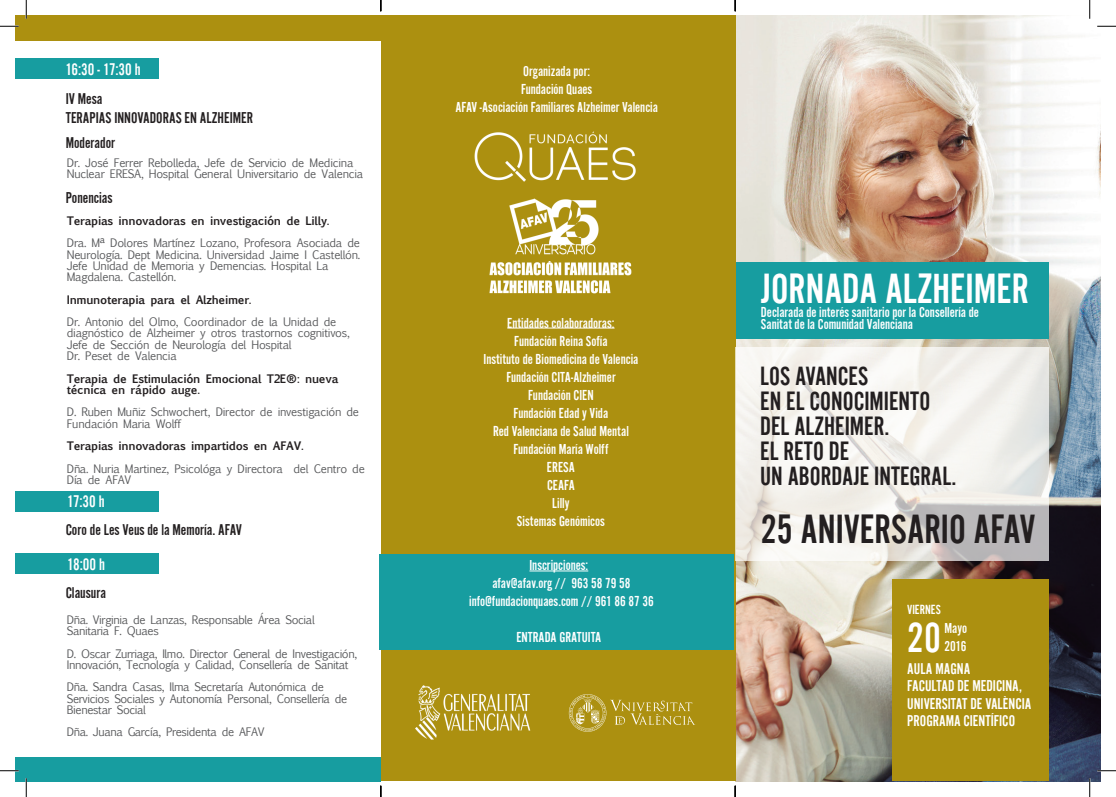
<style>
.page{position:relative;width:1116px;height:797px;background:#fff}
.page>*{position:absolute;margin:0;border:0;box-sizing:border-box;transform-origin:0 0}
.t1{font:44.25px "Alternate Got No 2 D";color:#fff}
.t2{font:44px "Alternate Got No 2 D";color:#fff}
.t3{font:42.5px "Alternate Got No 2 D";color:#231f20}
.t4{font:27.5px "Alternate Got No 2 D";color:#231f20}
.t5{font:17.5px "Alternate Got No 2 D";letter-spacing:-.02em;color:#fff}
.t6{font:16.25px "Alternate Got No 2 D";color:#231f20}
.t7{font:16.25px "Alternate Got No 2 D";color:#fff}
.t8{font:15px/12.5px "Alternate Got No 2 D";color:#fff}
.t9{font:13.75px "Alternate Got No 2 D";color:#fff}
.t10{font:11.25px/11.2px "Euphemia UCAS";letter-spacing:-.025em;color:#57585a}
.t11{font:700 11.25px/11.2px "Euphemia UCAS";letter-spacing:-.025em;color:#231f20}
</style>
<div class="page">
<img style="left:735px;top:16px;width:365px;height:765px">
<div style="left:735px;top:262px;width:313px;height:76px;background:#179da0"></div>
<div style="left:381px;top:16px;width:354px;height:765px;background:#ac9010"></div>
<div style="left:892px;top:579px;width:156px;height:201px;background:#ac9010"></div>
<img style="left:474px;top:131px;width:162px;height:51px">
<svg style="left:735px;top:347px;width:313px;height:213px;fill:#f3f1ec"></svg>
<div style="left:16px;top:58px;width:143px;height:20px;background:#179da0"></div>
<div style="left:16px;top:490px;width:143px;height:21px;background:#179da0"></div>
<div style="left:16px;top:553px;width:143px;height:21px;background:#179da0"></div>
<div style="left:16px;top:16px;width:365px;height:25px;background:#ac9010"></div>
<div style="left:16px;top:757px;width:365px;height:24px;background:#179da0"></div>
<hr style="left:507px;top:327px;width:107px;height:1px;background:#fff">
<svg style="left:569px;top:694px;width:126px;height:37px"></svg>
<div style="left:379px;top:554px;width:355px;height:96px;background:#179da0"></div>
<hr style="left:529px;top:570px;width:59px;height:1px;background:#fff">
<img style="left:489px;top:261px;width:143px;height:33px">
<img style="left:509px;top:198px;width:90px;height:57px">
<img style="left:415px;top:685px;width:116px;height:55px">
<svg style="left:0;top:25px;width:19px;height:2px"></svg>
<svg style="left:1097px;top:25px;width:18px;height:2px"></svg>
<svg style="left:0;top:770px;width:19px;height:1px"></svg>
<svg style="left:1097px;top:770px;width:18px;height:1px"></svg>
<svg style="left:25px;top:0;width:2px;height:19px"></svg>
<svg style="left:25px;top:778px;width:2px;height:19px"></svg>
<svg style="left:1088px;top:0;width:2px;height:19px"></svg>
<svg style="left:1088px;top:778px;width:2px;height:19px"></svg>
<svg style="left:380px;top:785px;width:1px;height:12px"></svg>
<svg style="left:734px;top:0;width:2px;height:11px"></svg>
<svg style="left:734px;top:785px;width:2px;height:12px"></svg>
<p class="t5" style="left:65px;top:60px;width:77px">16:30 - 17:30 h</p>
<p class="t6" style="left:66px;top:90px;width:38px">IV Mesa</p>
<p class="t6" style="left:66px;top:109px;width:189px">TERAPIAS INNOVADORAS EN ALZHEIMER</p>
<p class="t6" style="left:66px;top:134px;width:51px">Moderador</p>
<p class="t10" style="left:67px;top:157px;width:298px">Dr. José Ferrer Rebolleda, Jefe de Servicio de Medicina<br>Nuclear ERESA, Hospital General Universitario de Valencia</p>
<p class="t11" style="left:67px;top:215px;width:264px">Terapias innovadoras en investigación de Lilly.</p>
<p class="t10" style="left:67px;top:237px;width:295px">Dra. Mª Dolores Martínez Lozano, Profesora Asociada de<br>Neurología. Dept Medicina. Universidad Jaime I Castellón.</p>
<p class="t10" style="left:67px;top:260px;width:263px">Jefe Unidad de Memoria y Demencias. Hospital La<br>Magdalena. Castellón.</p>
<p class="t11" style="left:67px;top:294px;width:186px">Inmunoterapia para el Alzheimer.</p>
<p class="t10" style="left:67px;top:316px;width:284px">Dr. Antonio del Olmo, Coordinador de la Unidad de diagnóstico de Alzheimer y otros trastornos cognitivos, Jefe de Sección de Neurología del Hospital<br>Dr. Peset de Valencia</p>
<p class="t11" style="left:67px;top:372px;width:273px">Terapia de Estimulación Emocional T2E®: nueva técnica en rápido auge.</p>
<p class="t10" style="left:67px;top:406px;width:294px">D. Ruben Muñiz Schwochert, Director de investigación de<br>Fundación Maria Wolff</p>
<p class="t11" style="left:67px;top:440px;width:238px">Terapias innovadoras impartidos en AFAV.</p>
<p class="t10" style="left:67px;top:462px;width:299px">Dña. Nuria Martinez, Psicológa y Directora del Centro de<br>Día de AFAV</p>
<p class="t6" style="left:66px;top:190px;width:48px">Ponencias</p>
<p class="t5" style="left:67px;top:492px;width:39px">17:30 h</p>
<p class="t6" style="left:66px;top:521px;width:178px">Coro de Les Veus de la Memoría. AFAV</p>
<p class="t5" style="left:67px;top:555px;width:40px">18:00 h</p>
<p class="t6" style="left:66px;top:584px;width:42px">Clausura</p>
<p class="t10" style="left:67px;top:614px;width:249px">Dña. Virginia de Lanzas, Responsable Área Social<br>Sanitaria F. Quaes</p>
<p class="t10" style="left:67px;top:647px;width:292px">D. Oscar Zurriaga, Ilmo. Director General de Investigación,</p>
<p class="t10" style="left:67px;top:659px;width:283px">Innovación, Tecnología y Calidad, Consellería de Sanitat</p>
<p class="t10" style="left:67px;top:681px;width:282px">Dña. Sandra Casas, Ilma Secretaría Autonómica de<br>Servicios Sociales y Autonomía Personal, Consellería de<br>Bienestar Social</p>
<p class="t10" style="left:67px;top:726px;width:199px">Dña. Juana García, Presidenta de AFAV</p>
<p class="t8" style="left:523px;top:64px;width:68px">Organizada por:</p>
<p class="t8" style="left:521px;top:82px;width:73px">Fundación Quaes</p>
<p class="t8" style="left:455px;top:100px;width:204px">AFAV -Asociación Familiares Alzheimer Valencia</p>
<p class="t8" style="left:507px;top:316px;width:109px">Entidades colaboradoras:</p>
<p class="t8" style="left:514px;top:334px;width:95px">Fundación Reina Sofía</p>
<p class="t8" style="left:483px;top:352px;width:156px">Instituto de Biomedicina de Valencia</p>
<p class="t8" style="left:506px;top:370px;width:111px">Fundación CITA-Alzheimer</p>
<p class="t8" style="left:528px;top:388px;width:67px">Fundación CIEN</p>
<p class="t8" style="left:513px;top:406px;width:96px">Fundación Edad y Vida</p>
<p class="t8" style="left:493px;top:424px;width:137px">Red Valenciana de Salud Mental</p>
<p class="t8" style="left:513px;top:442px;width:96px">Fundación María Wolff</p>
<p class="t8" style="left:547px;top:460px;width:30px">ERESA</p>
<p class="t8" style="left:547px;top:478px;width:29px">CEAFA</p>
<p class="t8" style="left:552px;top:496px;width:19px">Lilly</p>
<p class="t8" style="left:517px;top:514px;width:89px">Sistemas Genómicos</p>
<p class="t8" style="left:529px;top:559px;width:60px">Inscripciones:</p>
<p class="t8" style="left:492px;top:577px;width:140px">afav@afav.org // 963 58 79 58</p>
<p class="t8" style="left:469px;top:595px;width:186px">info@fundacionquaes.com // 961 86 87 36</p>
<p class="t8" style="left:516px;top:631px;width:87px">ENTRADA GRATUITA</p>
<p class="t2" style="left:761px;top:265px;width:269px">JORNADA ALZHEIMER</p>
<p class="t8" style="left:761px;top:305px;width:219px">Declarada de interés sanitario por la Consellería de<br>Sanitat de la Comunidad Valenciana</p>
<p class="t4" style="left:760px;top:361px;width:110px">LOS AVANCES</p>
<p class="t4" style="left:760px;top:386px;width:172px">EN EL CONOCIMIENTO</p>
<p class="t4" style="left:760px;top:411px;width:131px">DEL ALZHEIMER.</p>
<p class="t4" style="left:760px;top:436px;width:91px">EL RETO DE</p>
<p class="t4" style="left:760px;top:461px;width:198px">UN ABORDAJE INTEGRAL.</p>
<p class="t3" style="left:760px;top:507px;width:276px">25 ANIVERSARIO AFAV</p>
<p class="t9" style="left:907px;top:602px;width:35px">VIERNES</p>
<p class="t1" style="left:907px;top:614px;width:35px">20</p>
<p class="t8" style="left:944px;top:621px;width:24px">Mayo</p>
<p class="t8" style="left:944px;top:639px;width:23px">2016</p>
<p class="t7" style="left:907px;top:660px;width:65px">AULA MAGNA</p>
<p class="t7" style="left:907px;top:677px;width:116px">FACULTAD DE MEDICINA,</p>
<p class="t7" style="left:907px;top:695px;width:126px">UNIVERSITAT DE VALÈNCIA</p>
<p class="t7" style="left:907px;top:712px;width:109px">PROGRAMA CIENTÍFICO</p>
</div>
